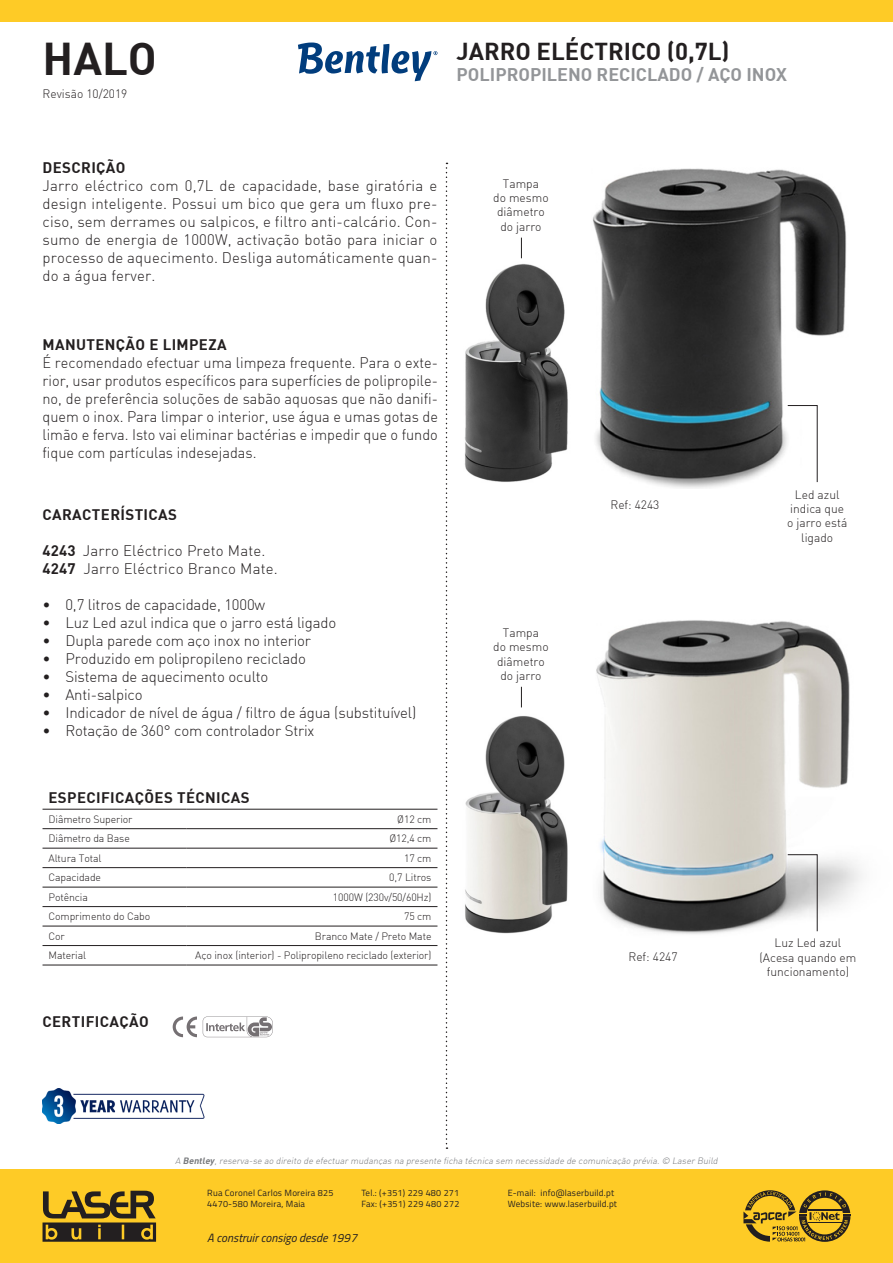
<style>
.page{position:relative;width:893px;height:1263px;background:#fff}
.page>*{position:absolute;margin:0;border:0;box-sizing:border-box;transform-origin:0 0}
.t1{font:700 45px "DI Nbek";color:#231f20}
.t2{font:700 24px "DI Nbek";color:#231f20}
.t3{font:700 18px "DI Nbek";color:#939598}
.t4{font:300 15px/18px "DI Nbek";letter-spacing:-.01em;color:#231f20;text-align:justify}
.t5{font:700 15px "DI Nbek";letter-spacing:.025em;color:#231f20}
.t6{font:300 15px "DI Nbek";letter-spacing:.01em;color:#231f20}
.t7{font:300 12px/14.4px "DI Nbek";color:#231f20;text-align:center}
.t8{font:italic 12px "Titillium";color:#231f20}
.t9{font:300 10.5px "DI Nbek";letter-spacing:-.01em;color:#231f20}
.t10{font:9px/10.8px "Titillium";letter-spacing:.025em;color:#231f20}
.t11{font:italic 300 9px "DI Nbek";color:#76787b}
.s1{font-weight:700}
</style>
<div class="page">
<div style="left:0;top:0;width:893px;height:21px;background:#fecb26"></div>
<div style="left:0;top:1169px;width:893px;height:94px;background:#fecb26"></div>
<svg style="left:43px;top:1191px;width:113px;height:51px"></svg>
<svg style="left:743px;top:1190px;width:107px;height:52px"></svg>
<svg style="left:298px;top:43px;width:139px;height:38px"></svg>
<img style="left:592px;top:168px;width:255px;height:320px">
<img style="left:596px;top:620px;width:266px;height:314px">
<img style="left:464px;top:258px;width:104px;height:224px">
<img style="left:465px;top:716px;width:103px;height:218px">
<hr style="left:43px;top:809px;width:143px;height:1px;background:#231f20">
<hr style="left:186px;top:809px;width:251px;height:1px;background:#231f20">
<hr style="left:43px;top:828px;width:143px;height:1px;background:#231f20">
<hr style="left:186px;top:828px;width:251px;height:1px;background:#231f20">
<hr style="left:43px;top:848px;width:143px;height:1px;background:#231f20">
<hr style="left:186px;top:848px;width:251px;height:1px;background:#231f20">
<hr style="left:43px;top:867px;width:143px;height:1px;background:#231f20">
<hr style="left:186px;top:867px;width:251px;height:1px;background:#231f20">
<hr style="left:43px;top:887px;width:143px;height:1px;background:#231f20">
<hr style="left:186px;top:887px;width:251px;height:1px;background:#231f20">
<hr style="left:43px;top:906px;width:143px;height:1px;background:#231f20">
<hr style="left:186px;top:906px;width:251px;height:1px;background:#231f20">
<hr style="left:43px;top:926px;width:143px;height:1px;background:#231f20">
<hr style="left:186px;top:926px;width:251px;height:1px;background:#231f20">
<hr style="left:43px;top:945px;width:143px;height:1px;background:#231f20">
<hr style="left:186px;top:945px;width:251px;height:1px;background:#231f20">
<hr style="left:43px;top:965px;width:143px;height:1px;background:#231f20">
<hr style="left:186px;top:965px;width:251px;height:1px;background:#231f20">
<svg style="left:446px;top:163px;width:1px;height:986px"></svg>
<svg style="left:787px;top:405px;width:31px;height:78px"></svg>
<svg style="left:787px;top:854px;width:31px;height:78px"></svg>
<svg style="left:521px;top:238px;width:1px;height:20px"></svg>
<svg style="left:521px;top:687px;width:1px;height:20px"></svg>
<svg style="left:173px;top:1016px;width:24px;height:21px"></svg>
<svg style="left:203px;top:1016px;width:70px;height:21px"></svg>
<img style="left:43px;top:1088px;width:161px;height:36px">
<p class="t1" style="left:43px;top:29px;width:116px">HALO</p>
<p class="t2" style="left:457px;top:35px;width:275px">JARRO ELÉCTRICO (0,7L)</p>
<p class="t3" style="left:457px;top:63px;width:332px">POLIPROPILENO RECICLADO / AÇO INOX</p>
<p class="t7" style="left:43px;top:86px;width:86px">Revisão 10/2019</p>
<p class="t5" style="left:43px;top:158px;width:85px">DESCRIÇÃO</p>
<p class="t4" style="left:43px;top:177px;width:396px">Jarro eléctrico com 0,7L de capacidade, base giratória e design inteligente. Possui um bico que gera um fluxo pre&shy;ciso, sem derrames ou salpicos, e filtro anti-calcário. Con&shy;sumo de energia de 1000W, activação botão para iniciar o processo de aquecimento. Desliga automáticamente quan&shy;do a água ferver.</p>
<p class="t5" style="left:43px;top:335px;width:186px">MANUTENÇÃO E LIMPEZA</p>
<p class="t4" style="left:43px;top:354px;width:397px">É recomendado efectuar uma limpeza frequente. Para o exte&shy;rior, usar produtos específicos para superfícies de polipropile&shy;no, de preferência soluções de sabão aquosas que não danifi&shy;quem o inox. Para limpar o interior, use água e umas gotas de limão e ferva. Isto vai eliminar bactérias e impedir que o fundo fique com partículas indesejadas.</p>
<p class="t5" style="left:43px;top:504px;width:136px">CARACTERÍSTICAS</p>
<p class="t6" style="left:43px;top:541px;width:224px"><span class="s1">4243</span> Jarro Eléctrico Preto Mate.</p>
<p class="t6" style="left:43px;top:559px;width:237px"><span class="s1">4247</span> Jarro Eléctrico Branco Mate.</p>
<p class="t4" style="left:43px;top:595px;width:224px">• 0,7 litros de capacidade, 1000w</p>
<p class="t4" style="left:43px;top:613px;width:295px">• Luz Led azul indica que o jarro está ligado</p>
<p class="t4" style="left:43px;top:631px;width:270px">• Dupla parede com aço inox no interior</p>
<p class="t4" style="left:43px;top:649px;width:265px">• Produzido em polipropileno reciclado</p>
<p class="t4" style="left:43px;top:667px;width:227px">• Sistema de aquecimento oculto</p>
<p class="t4" style="left:43px;top:685px;width:102px">• Anti-salpico</p>
<p class="t4" style="left:43px;top:703px;width:375px">• Indicador de nível de água / filtro de água (substituível)</p>
<p class="t4" style="left:43px;top:721px;width:273px">• Rotação de 360° com controlador Strix</p>
<p class="t5" style="left:49px;top:788px;width:203px">ESPECIFICAÇÕES TÉCNICAS</p>
<p class="t9" style="left:49px;top:812px;width:86px">Diâmetro Superior</p>
<p class="t9" style="left:397px;top:812px;width:36px">Ø12 cm</p>
<p class="t9" style="left:49px;top:832px;width:83px">Diâmetro da Base</p>
<p class="t9" style="left:389px;top:832px;width:44px">Ø12,4 cm</p>
<p class="t9" style="left:49px;top:851px;width:55px">Altura Total</p>
<p class="t9" style="left:404px;top:851px;width:29px">17 cm</p>
<p class="t9" style="left:49px;top:871px;width:54px">Capacidade</p>
<p class="t9" style="left:389px;top:871px;width:44px">0,7 Litros</p>
<p class="t9" style="left:49px;top:890px;width:41px">Potência</p>
<p class="t9" style="left:333px;top:890px;width:100px">1000W (230v/50/60Hz)</p>
<p class="t9" style="left:49px;top:910px;width:103px">Comprimento do Cabo</p>
<p class="t9" style="left:404px;top:910px;width:29px">75 cm</p>
<p class="t9" style="left:49px;top:929px;width:18px">Cor</p>
<p class="t9" style="left:315px;top:929px;width:118px">Branco Mate / Preto Mate</p>
<p class="t9" style="left:49px;top:949px;width:39px">Material</p>
<p class="t9" style="left:195px;top:949px;width:238px">Aço inox (interior) - Polipropileno reciclado (exterior)</p>
<p class="t5" style="left:43px;top:1012px;width:108px">CERTIFICAÇÃO</p>
<p class="t7" style="left:503px;top:176px;width:38px">Tampa</p>
<p class="t7" style="left:493px;top:190px;width:57px">do mesmo diâmetro</p>
<p class="t7" style="left:500px;top:219px;width:43px">do jarro</p>
<p class="t7" style="left:503px;top:625px;width:38px">Tampa</p>
<p class="t7" style="left:493px;top:639px;width:57px">do mesmo diâmetro</p>
<p class="t7" style="left:500px;top:668px;width:43px">do jarro</p>
<p class="t7" style="left:610px;top:498px;width:51px">Ref: 4243</p>
<p class="t7" style="left:628px;top:949px;width:51px">Ref: 4247</p>
<p class="t7" style="left:790px;top:487px;width:55px">Led azul indica que</p>
<p class="t7" style="left:787px;top:516px;width:62px">o jarro está ligado</p>
<p class="t7" style="left:775px;top:935px;width:68px">Luz Led azul</p>
<p class="t7" style="left:759px;top:950px;width:98px">(Acesa quando em funcionamento)</p>
<p class="t11" style="left:175px;top:1155px;width:546px">A <span class="s1">Bentley</span>,reserva-se ao direito de efectuar mudanças na presente ficha técnica sem necessidade de comunicação prévia.© Laser Build</p>
<p class="t10" style="left:207px;top:1187px;width:128px">Rua Coronel Carlos Moreira 825<br>4470-580 Moreira, Maia</p>
<p class="t10" style="left:361px;top:1187px;width:100px">Tel.: (+351) 229 480 271<br>Fax: (+351) 229 480 272</p>
<p class="t10" style="left:508px;top:1187px;width:111px">E-mail: info@laserbuild.pt<br>Website: www.laserbuild.pt</p>
<p class="t8" style="left:207px;top:1229px;width:151px">A construir consigo desde 1997</p>
</div>
